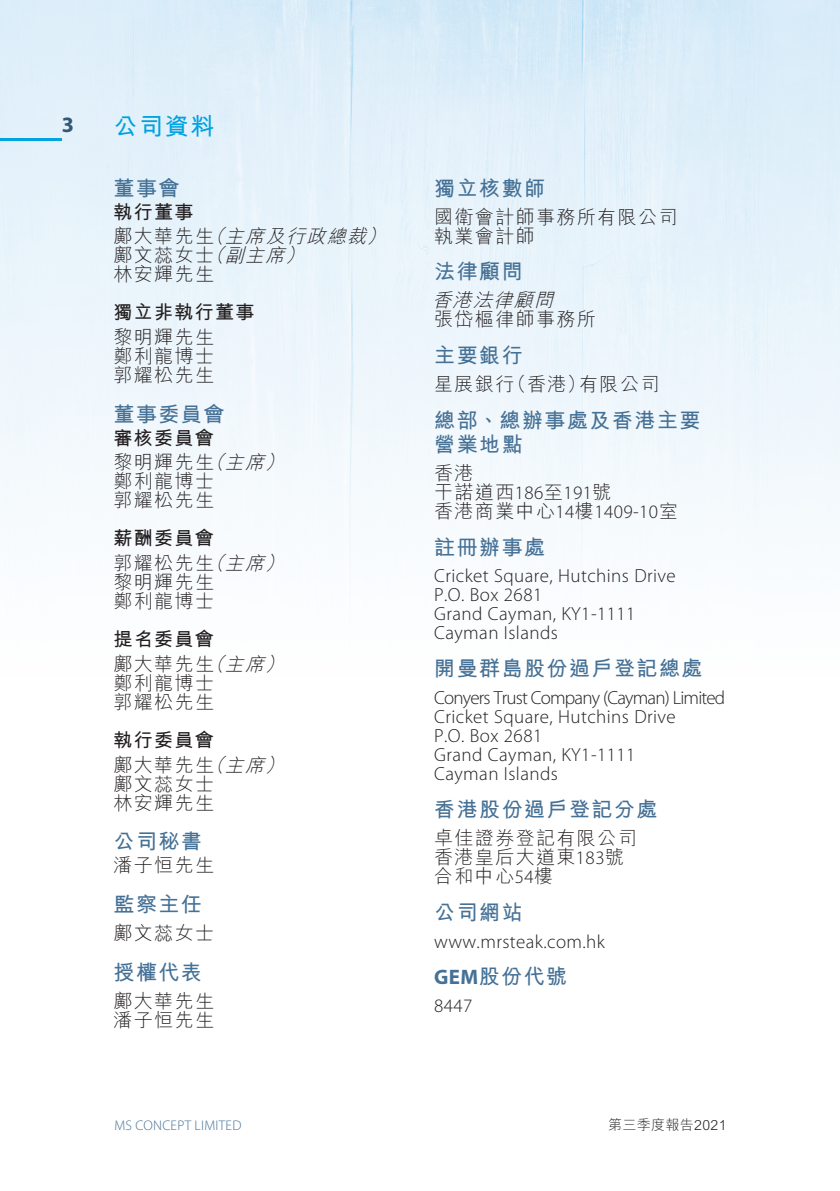
<style>
.page{position:relative;width:840px;height:1191px;background:#fff}
.page>*{position:absolute;margin:0;border:0;box-sizing:border-box;transform-origin:0 0}
._01_H1{font:700 24px "M Hei HK";color:#00a2df}
.t1{font:700 22px "Myriad Pro";color:#325878}
._02_H2{font:700 21px/24px "M Hei HK";letter-spacing:.07em;color:#457196}
._00_txt{font:300 19px "M Hei HK";letter-spacing:.07em;color:#231f20}
._00_txt-2{font:300 19px "Myriad Pro";letter-spacing:.02em;color:#231f20}
._00_txt-3{font:italic 300 19px "M Hei HK";color:#231f20}
._00_txt-4{font:300 19px "Myriad Pro";letter-spacing:-.045em;color:#231f20}
._03_H3{font:700 19px "M Hei HK";letter-spacing:.07em;color:#231f20}
.t2{font:300 14px "Myriad Pro";letter-spacing:.02em;color:#457196}
.t3{font:300 14px "M Hei HK";letter-spacing:.025em;color:#231f20}
.s1{font-family:"Myriad Pro"}
.s2{font-family:"M Hei HK"}
</style>
<div class="page">
<img style="left:0;top:0;width:839px;height:583px">
<hr style="left:0;top:138px;width:62px;height:3px;background:#00a2df">
<p class="t1" style="left:62px;top:110px;width:14px">3</p>
<p class="_01_H1" style="left:113px;top:109px;width:103px">公司資料</p>
<p class="_02_H2" style="left:113px;top:174px;width:67px">董事會</p>
<p class="_03_H3" style="left:113px;top:198px;width:81px">執行董事</p>
<p class="_00_txt" style="left:113px;top:223px;width:102px">鄺大華先生</p>
<p class="_00_txt-3" style="left:205px;top:223px;width:27px">（</p>
<p class="_00_txt-3" style="left:366px;top:223px;width:27px">(</p>
<p class="_00_txt-3" style="left:225px;top:223px;width:149px">主席及行政總裁</p>
<p class="_00_txt" style="left:113px;top:242px;width:102px">鄺文蕊女士</p>
<p class="_00_txt" style="left:113px;top:261px;width:102px">林安輝先生</p>
<p class="_03_H3" style="left:113px;top:298px;width:142px">獨立非執行董事</p>
<p class="_00_txt" style="left:113px;top:324px;width:102px">黎明輝先生</p>
<p class="_00_txt" style="left:113px;top:343px;width:102px">鄭利龍博士</p>
<p class="_00_txt" style="left:113px;top:362px;width:102px">郭耀松先生</p>
<p class="_02_H2" style="left:113px;top:400px;width:112px">董事委員會</p>
<p class="_03_H3" style="left:113px;top:424px;width:102px">審核委員會</p>
<p class="_00_txt-3" style="left:205px;top:242px;width:27px">（</p>
<p class="_00_txt-3" style="left:285px;top:242px;width:27px">(</p>
<p class="_00_txt-3" style="left:225px;top:242px;width:68px">副主席</p>
<p class="_00_txt-3" style="left:205px;top:449px;width:27px">（</p>
<p class="_00_txt-3" style="left:264px;top:449px;width:27px">(</p>
<p class="_00_txt" style="left:113px;top:449px;width:102px">黎明輝先生</p>
<p class="_00_txt" style="left:113px;top:468px;width:102px">鄭利龍博士</p>
<p class="_00_txt" style="left:113px;top:487px;width:102px">郭耀松先生</p>
<p class="_03_H3" style="left:113px;top:524px;width:102px">薪酬委員會</p>
<p class="_00_txt-3" style="left:225px;top:449px;width:48px">主席</p>
<p class="_00_txt-3" style="left:205px;top:550px;width:27px">（</p>
<p class="_00_txt-3" style="left:264px;top:550px;width:27px">(</p>
<p class="_00_txt" style="left:113px;top:550px;width:102px">郭耀松先生</p>
<p class="_00_txt" style="left:113px;top:569px;width:102px">黎明輝先生</p>
<p class="_00_txt" style="left:113px;top:588px;width:102px">鄭利龍博士</p>
<p class="_03_H3" style="left:113px;top:625px;width:102px">提名委員會</p>
<p class="_00_txt-3" style="left:225px;top:550px;width:48px">主席</p>
<p class="_00_txt" style="left:113px;top:650px;width:102px">鄺大華先生</p>
<p class="_00_txt" style="left:113px;top:669px;width:102px">鄭利龍博士</p>
<p class="_00_txt" style="left:113px;top:688px;width:102px">郭耀松先生</p>
<p class="_03_H3" style="left:113px;top:726px;width:102px">執行委員會</p>
<p class="_00_txt-3" style="left:205px;top:650px;width:27px">（</p>
<p class="_00_txt-3" style="left:264px;top:650px;width:27px">(</p>
<p class="_00_txt-3" style="left:225px;top:650px;width:48px">主席</p>
<p class="_00_txt" style="left:113px;top:751px;width:102px">鄺大華先生</p>
<p class="_00_txt" style="left:113px;top:770px;width:102px">鄺文蕊女士</p>
<p class="_00_txt" style="left:113px;top:789px;width:102px">林安輝先生</p>
<p class="_02_H2" style="left:113px;top:828px;width:90px">公司秘書</p>
<p class="_00_txt" style="left:113px;top:852px;width:102px">潘子恒先生</p>
<p class="_02_H2" style="left:113px;top:890px;width:90px">監察主任</p>
<p class="_00_txt" style="left:113px;top:919px;width:102px">鄺文蕊女士</p>
<p class="_02_H2" style="left:113px;top:958px;width:90px">授權代表</p>
<p class="_00_txt" style="left:113px;top:987px;width:102px">鄺大華先生</p>
<p class="_00_txt" style="left:113px;top:1006px;width:102px">潘子恒先生</p>
<p class="_00_txt-3" style="left:205px;top:751px;width:27px">（</p>
<p class="_00_txt-3" style="left:264px;top:751px;width:27px">(</p>
<p class="_00_txt-3" style="left:225px;top:751px;width:48px">主席</p>
<p class="t2" style="left:114px;top:1116px;width:129px">MS CONCEPT LIMITED</p>
<p class="_02_H2" style="left:434px;top:174px;width:112px">獨立核數師</p>
<p class="_00_txt" style="left:434px;top:203px;width:245px">國衛會計師事務所有限公司</p>
<p class="_00_txt" style="left:434px;top:222px;width:102px">執業會計師</p>
<p class="_02_H2" style="left:434px;top:258px;width:90px">法律顧問</p>
<p class="_00_txt-3" style="left:432px;top:287px;width:129px">香港法律顧問</p>
<p class="_00_txt" style="left:434px;top:306px;width:163px">張岱樞律師事務所</p>
<p class="_02_H2" style="left:434px;top:342px;width:90px">主要銀行</p>
<p class="_00_txt" style="left:579px;top:371px;width:82px">有限公司</p>
<p class="_00_txt" style="left:507px;top:371px;width:80px">（香港）</p>
<p class="_00_txt" style="left:434px;top:371px;width:82px">星展銀行</p>
<p class="_02_H2" style="left:434px;top:406px;width:268px">總部、總辦事處及香港主要營業地點</p>
<p class="_00_txt" style="left:434px;top:459px;width:41px">香港</p>
<p class="_00_txt" style="left:434px;top:478px;width:179px">干諾道西<span class="s1">186</span>至<span class="s1">191</span>號</p>
<p class="_00_txt-2" style="left:434px;top:500px;width:245px"><span class="s2">香港商業中心</span>14<span class="s2">樓</span>1409-10<span class="s2">室</span></p>
<p class="_02_H2" style="left:434px;top:533px;width:112px">註冊辦事處</p>
<p class="_00_txt-2" style="left:434px;top:564px;width:243px">Cricket Square, Hutchins Drive</p>
<p class="_00_txt-2" style="left:434px;top:583px;width:110px">O.P . Box 2681</p>
<p class="_00_txt-2" style="left:434px;top:602px;width:203px">Grand Cayman, KY1-1111</p>
<p class="_00_txt-2" style="left:434px;top:621px;width:125px">Cayman Islands</p>
<p class="_02_H2" style="left:434px;top:655px;width:270px">開曼群島股份過戶登記總處</p>
<p class="_00_txt-4" style="left:434px;top:686px;width:292px">Conyers Trust Company (Cayman) Limited</p>
<p class="_00_txt-2" style="left:434px;top:705px;width:243px">Cricket Square, Hutchins Drive</p>
<p class="_00_txt-2" style="left:434px;top:724px;width:110px">O.P . Box 2681</p>
<p class="_00_txt-2" style="left:434px;top:743px;width:203px">Grand Cayman, KY1-1111</p>
<p class="_00_txt-2" style="left:434px;top:762px;width:125px">Cayman Islands</p>
<p class="_02_H2" style="left:434px;top:795px;width:225px">香港股份過戶登記分處</p>
<p class="_00_txt" style="left:434px;top:824px;width:204px">卓佳證券登記有限公司</p>
<p class="_00_txt" style="left:434px;top:843px;width:191px">香港皇后大道東<span class="s1">183</span>號</p>
<p class="_00_txt" style="left:434px;top:862px;width:120px">合和中心<span class="s1">54</span>樓</p>
<p class="_02_H2" style="left:434px;top:898px;width:90px">公司網站</p>
<p class="_00_txt-2" style="left:434px;top:929px;width:172px">www.mrsteak.com.hk</p>
<p class="_02_H2" style="left:434px;top:963px;width:134px"><span class="s1">GEM</span>股份代號</p>
<p class="_00_txt-2" style="left:434px;top:994px;width:40px">8447</p>
<p class="t3" style="left:607px;top:1115px;width:120px">第三季度報告2021</p>
</div>
